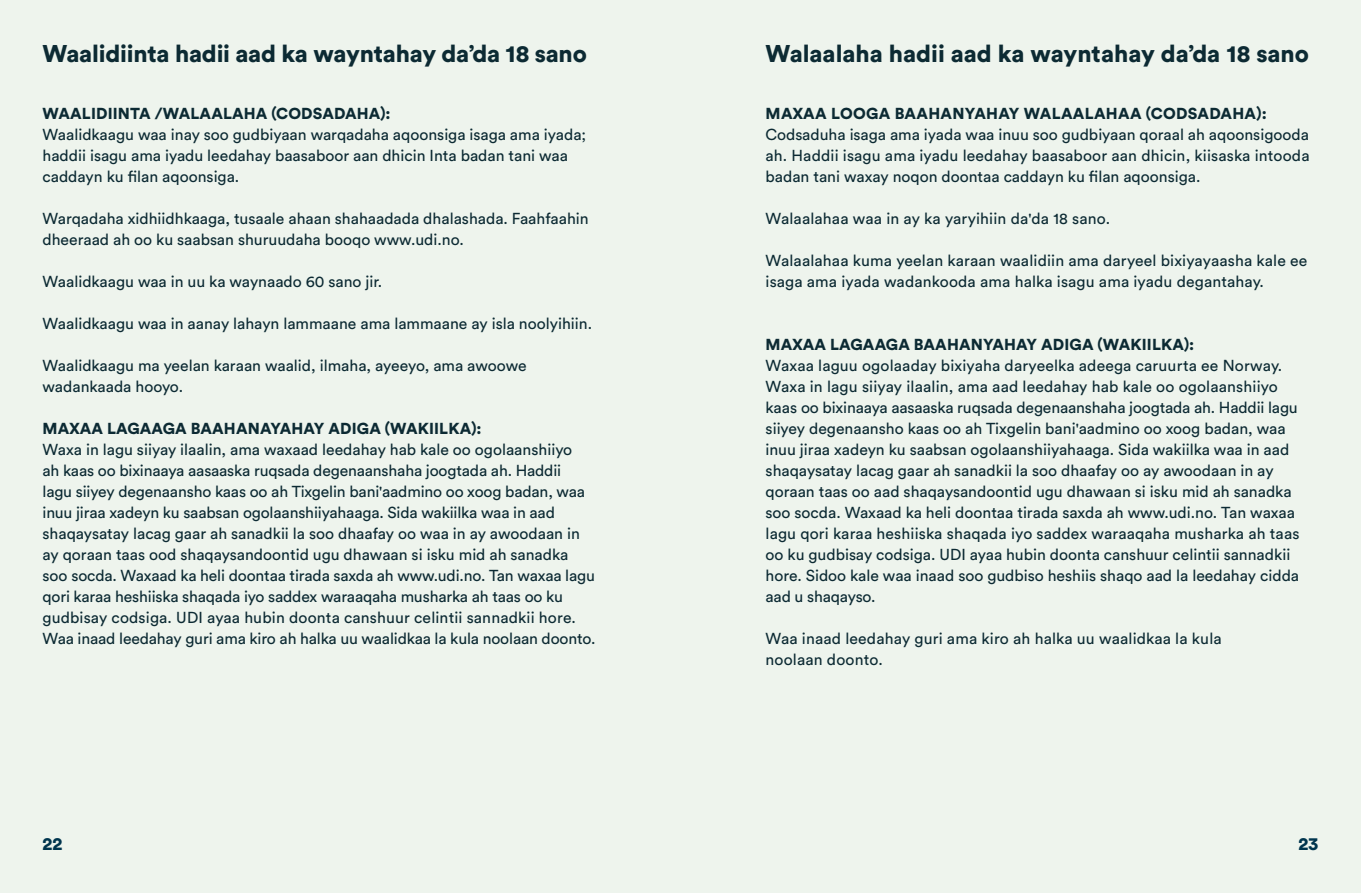
<style>
.page{position:relative;width:1361px;height:893px;background:#eef4ed}
.page>*{position:absolute;margin:0;border:0;box-sizing:border-box;transform-origin:0 0}
.t1{font:900 24px "Circular Pro";letter-spacing:-.01em;color:#0c2a33}
.t2{font:900 18px "Circular Pro";color:#00354e}
.t3{font:15.75px/21px "Circular Pro";color:#0c2a33}
.t4{font:900 15.75px "Circular Pro";letter-spacing:.01em;color:#0c2a33}
</style>
<div class="page">
<h1 class="t1" style="left:43px;top:37px;width:546px">Waalidiinta hadii aad ka wayntahay da’da 18 sano</h1>
<p class="t4" style="left:43px;top:103px;width:349px">WAALIDIINTA /WALAALAHA (CODSADAHA):</p>
<p class="t3" style="left:43px;top:123px;width:545px">Waalidkaagu waa inay soo gudbiyaan warqadaha aqoonsiga isaga ama iyada; haddii isagu ama iyadu leedahay baasaboor aan dhicin Inta badan tani waa caddayn ku filan aqoonsiga.</p>
<p class="t3" style="left:43px;top:207px;width:548px">Warqadaha xidhiidhkaaga, tusaale ahaan shahaadada dhalashada. Faahfaahin dheeraad ah oo ku saabsan shuruudaha booqo www.udi.no.</p>
<p class="t3" style="left:43px;top:270px;width:341px">Waalidkaagu waa in uu ka waynaado 60 sano jir.</p>
<p class="t3" style="left:43px;top:312px;width:551px">Waalidkaagu waa in aanay lahayn lammaane ama lammaane ay isla noolyihiin.</p>
<p class="t3" style="left:43px;top:354px;width:485px">Waalidkaagu ma yeelan karaan waalid, ilmaha, ayeeyo, ama awoowe wadankaada hooyo.</p>
<p class="t4" style="left:43px;top:418px;width:440px">MAXAA LAGAAGA BAAHANAYAHAY ADIGA (WAKIILKA):</p>
<p class="t3" style="left:43px;top:438px;width:554px">Waxa in lagu siiyay ilaalin, ama waxaad leedahay hab kale oo ogolaanshiiyo<br>ah kaas oo bixinaaya aasaaska ruqsada degenaanshaha joogtada ah. Haddii<br>lagu siiyey degenaansho kaas oo ah Tixgelin bani'aadmino oo xoog badan, waa inuu jiraa xadeyn ku saabsan ogolaanshiiyahaaga. Sida wakiilka waa in aad shaqaysatay lacag gaar ah sanadkii la soo dhaafay oo waa in ay awoodaan in ay qoraan taas ood shaqaysandoontid ugu dhawaan si isku mid ah sanadka soo socda. Waxaad ka heli doontaa tirada saxda ah www.udi.no. Tan waxaa lagu qori karaa heshiiska shaqada iyo saddex waraaqaha musharka ah taas oo ku gudbisay codsiga. UDI ayaa hubin doonta canshuur celintii sannadkii hore.<br>Waa inaad leedahay guri ama kiro ah halka uu waalidkaa la kula noolaan doonto.</p>
<h1 class="t1" style="left:765px;top:37px;width:545px">Walaalaha hadii aad ka wayntahay da’da 18 sano</h1>
<p class="t4" style="left:765px;top:102px;width:502px">MAXAA LOOGA BAAHANYAHAY WALAALAHAA (CODSADAHA):</p>
<p class="t3" style="left:765px;top:123px;width:545px;text-align:justify">Codsaduha isaga ama iyada waa inuu soo gudbiyaan qoraal ah aqoonsigooda ah. Haddii isagu ama iyadu leedahay baasaboor aan dhicin, kiisaska intooda badan tani waxay noqon doontaa caddayn ku filan aqoonsiga.</p>
<p class="t3" style="left:765px;top:207px;width:346px">Walaalahaa waa in ay ka yaryihiin da'da 18 sano.</p>
<p class="t3" style="left:765px;top:249px;width:543px">Walaalahaa kuma yeelan karaan waalidiin ama daryeel bixiyayaasha kale ee isaga ama iyada wadankooda ama halka isagu ama iyadu degantahay.</p>
<p class="t4" style="left:765px;top:333px;width:430px">MAXAA LAGAAGA BAAHANYAHAY ADIGA (WAKIILKA):</p>
<p class="t3" style="left:765px;top:354px;width:535px">Waxaa laguu ogolaaday bixiyaha daryeelka adeega caruurta ee Norway.<br>Waxa in lagu siiyay ilaalin, ama aad leedahay hab kale oo ogolaanshiiyo kaas oo bixinaaya aasaaska ruqsada degenaanshaha joogtada ah. Haddii lagu siiyey degenaansho kaas oo ah Tixgelin bani'aadmino oo xoog badan, waa inuu jiraa xadeyn ku saabsan ogolaanshiiyahaaga. Sida wakiilka waa in aad shaqaysatay lacag gaar ah sanadkii la soo dhaafay oo ay awoodaan in ay qoraan taas oo aad shaqaysandoontid ugu dhawaan si isku mid ah sanadka soo socda. Waxaad ka heli doontaa tirada saxda ah www.udi.no. Tan waxaa lagu qori karaa heshiiska shaqada iyo saddex waraaqaha musharka ah taas oo ku gudbisay codsiga. UDI ayaa hubin doonta canshuur celintii sannadkii hore. Sidoo kale waa inaad soo gudbiso heshiis shaqo aad la leedahay cidda aad u shaqayso.</p>
<p class="t3" style="left:765px;top:627px;width:458px">Waa inaad leedahay guri ama kiro ah halka uu waalidkaa la kula noolaan doonto.</p>
<p class="t2" style="left:43px;top:832px;width:21px">22</p>
<p class="t2" style="left:1298px;top:832px;width:21px">23</p>
</div>
